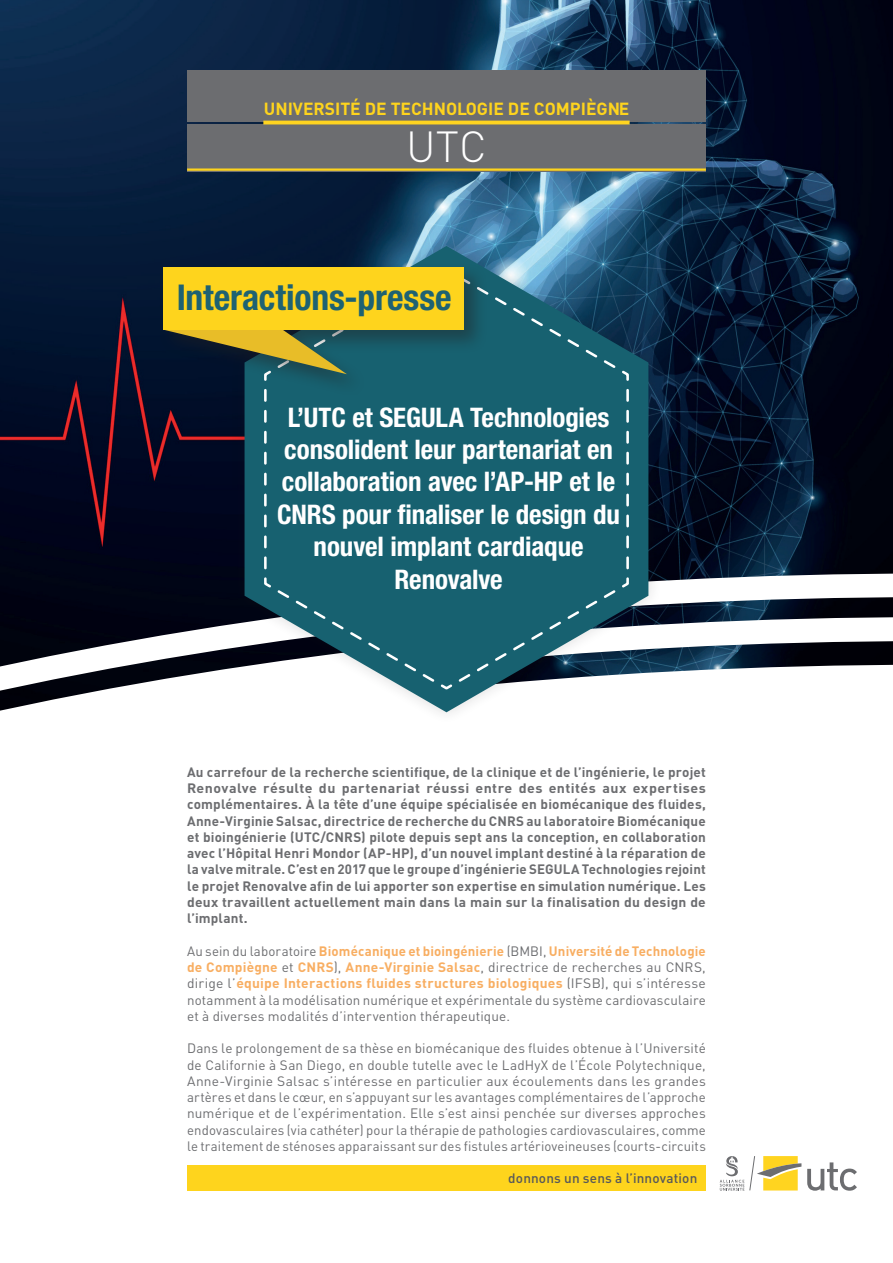
<style>
.page{position:relative;width:893px;height:1263px;background:#fff}
.page>*{position:absolute;margin:0;border:0;box-sizing:border-box;transform-origin:0 0}
.t1{font:300 42.9px "DIN";color:#fff}
.t2{font:700 condensed 35.7px "Helvetica Neue";letter-spacing:-.005em;color:#1e6272}
.t3{font:700 condensed 27px/32.4px "Helvetica Neue";letter-spacing:-.005em;color:#fff;text-align:center}
.t4{font:700 17.4px "DIN";color:#fed41d}
.t5{font:13.5px/16.4px "DIN";letter-spacing:.01em;color:#6c6d70;text-align:justify}
.t6{font:700 13.5px/16.2px "DIN";letter-spacing:.015em;color:#6c6d70;text-align:justify}
.t7{font:500 13.5px "DIN";letter-spacing:.01em;color:#57585a}
.s1{font-weight:700;color:#f8ae62}
</style>
<div class="page">
<img style="left:0;top:0;width:893px;height:573px">
<svg style="left:0;top:573px;width:893px;height:124px"></svg>
<svg style="left:807px;top:1162px;width:50px;height:29px"></svg>
<svg style="left:720px;top:1156px;width:81px;height:35px"></svg>
<div style="left:187px;top:1165px;width:519px;height:26px;background:#fed41d"></div>
<hr style="left:187px;top:170px;width:519px;height:2px;background:#6c6d70">
<div style="left:187px;top:70px;width:519px;height:52px;background:#6c6d70"></div>
<div style="left:187px;top:124px;width:519px;height:46px;background:#6c6d70"></div>
<hr style="left:263px;top:121px;width:367px;height:3px;background:#ffd420">
<hr style="left:187px;top:168px;width:519px;height:3px;background:#fed41d">
<div style="left:231px;top:233px;width:431px;height:492px;background:#231f20;opacity:.16"></div>
<svg style="left:245px;top:246px;width:403px;height:466px"></svg>
<div style="left:160px;top:263px;width:328px;height:134px;background:#231f20;opacity:.44"></div>
<svg style="left:163px;top:267px;width:467px;height:424px;background:#295f6c"></svg>
<div style="left:163px;top:267px;width:300px;height:63px;background:#fed41d"></div>
<p class="t4" style="left:264px;top:97px;width:367px">UNIVERSITÉ DE TECHNOLOGIE DE COMPIÈGNE</p>
<h1 class="t1" style="left:406px;top:120px;width:82px">UTC</h1>
<h2 class="t2" style="left:177px;top:276px;width:276px">Interactions-presse</h2>
<h3 class="t3" style="left:277px;top:400px;width:344px">L’UTC et SEGULA Technologies consolident leur partenariat en collaboration avec l’AP-HP et le<br>CNRS pour finaliser le design du nouvel implant cardiaque<br>Renovalve</h3>
<p class="t6" style="left:187px;top:763px;width:520px">Au carrefour de la recherche scientifique, de la clinique et de l’ingénierie, le projet Renovalve résulte du partenariat réussi entre des entités aux expertises complémentaires. À la tête d’une équipe spécialisée en biomécanique des fluides, Anne-Virginie Salsac, directrice de recherche du CNRS au laboratoire Biomécanique et bioingénierie (UTC/CNRS) pilote depuis sept ans la conception, en collaboration avec l’Hôpital Henri Mondor (AP-HP), d’un nouvel implant destiné à la réparation de la valve mitrale. C’est en 2017 que le groupe d’ingénierie SEGULA Technologies rejoint le projet Renovalve afin de lui apporter son expertise en simulation numérique. Les deux travaillent actuellement main dans la main sur la finalisation du design de l’implant.</p>
<p class="t5" style="left:187px;top:942px;width:520px">Au sein du laboratoire <span class="s1">Biomécanique et bioingénierie</span> (BMBI, <span class="s1">Université de Technologie de Compiègne</span> et <span class="s1">CNRS</span>), <span class="s1">Anne-Virginie Salsac</span>, directrice de recherches au CNRS, dirige l’<span class="s1">équipe Interactions fluides structures biologiques</span> (IFSB), qui s’intéresse notamment à la modélisation numérique et expérimentale du système cardiovasculaire et à diverses modalités d’intervention thérapeutique.</p>
<p class="t5" style="left:187px;top:1040px;width:520px">Dans le prolongement de sa thèse en biomécanique des fluides obtenue à l’Université de Californie à San Diego, en double tutelle avec le LadHyX de l’École Polytechnique, Anne-Virginie Salsac s’intéresse en particulier aux écoulements dans les grandes artères et dans le cœur, en s’appuyant sur les avantages complémentaires de l’approche numérique et de l’expérimentation. Elle s’est ainsi penchée sur diverses approches endovasculaires (via cathéter) pour la thérapie de pathologies cardiovasculaires, comme le traitement de sténoses apparaissant sur des fistules artérioveineuses (courts-circuits</p>
<p class="t7" style="left:508px;top:1170px;width:191px">donnons un sens à l’innovation</p>
</div>
